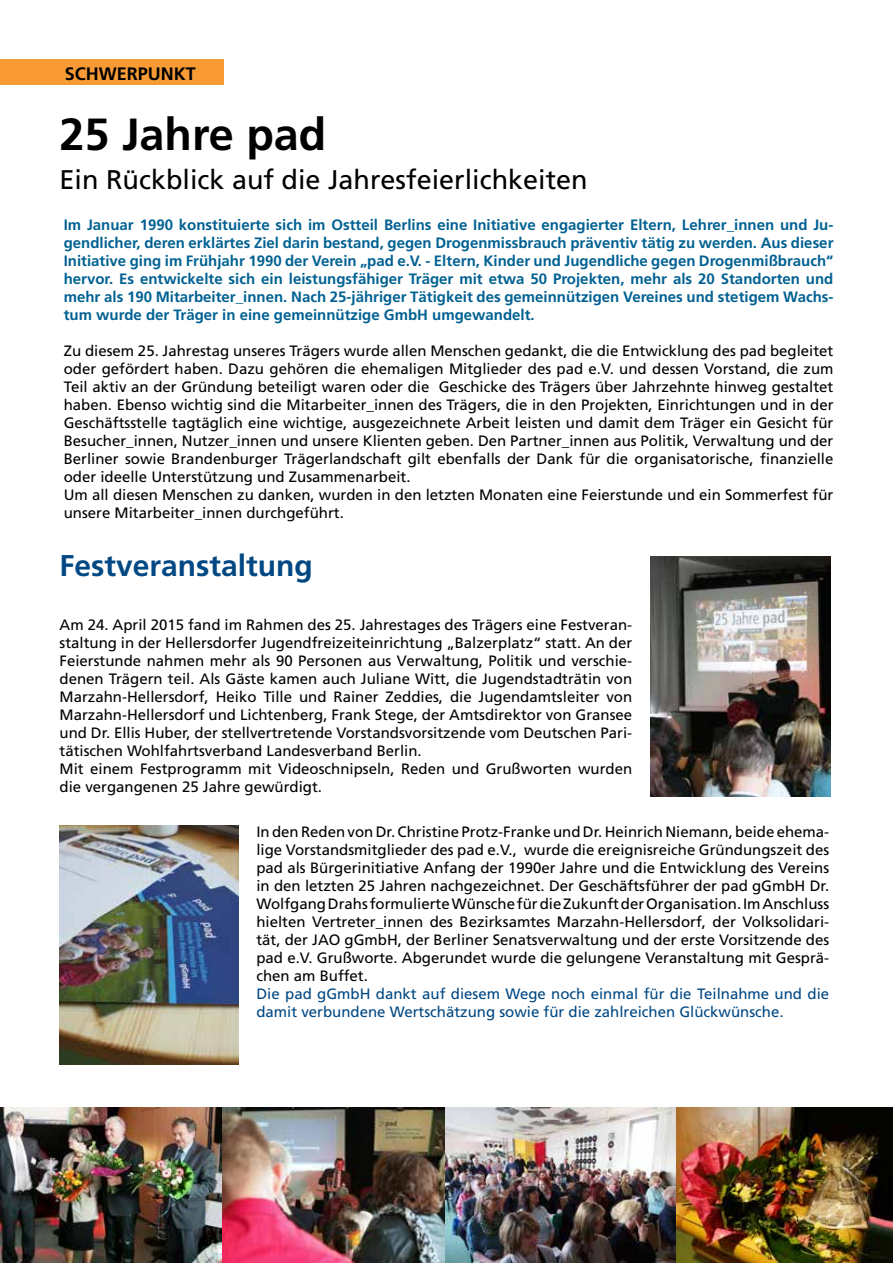
<style>
.page{position:relative;width:893px;height:1263px;background:#fff}
.page>*{position:absolute;margin:0;border:0;box-sizing:border-box;transform-origin:0 0}
.t1{font:700 45px "Frutiger";color:#000}
.t2{font:700 30px "Frutiger";color:#004883}
.t3{font:27px "Frutiger";color:#000}
.t4{font:700 18px "Frutiger";color:#000}
.t5{font:15px/18px "Frutiger";color:#000}
.t6{font:700 15px/18px "Frutiger";color:#006192;text-align:justify}
.t7{font:15px/18px "Frutiger";color:#004883}
</style>
<div class="page">
<img style="left:675px;top:1108px;width:218px;height:155px">
<img style="left:221px;top:1108px;width:224px;height:155px">
<div style="left:0;top:60px;width:224px;height:25px;background:#f89b34"></div>
<img style="left:60px;top:825px;width:178px;height:239px">
<img style="left:650px;top:557px;width:180px;height:240px">
<img style="left:445px;top:1108px;width:230px;height:155px">
<img style="left:0;top:1108px;width:221px;height:155px">
<p class="t4" style="left:65px;top:63px;width:130px">Schwerpunkt</p>
<h1 class="t1" style="left:60px;top:108px;width:268px">25 Jahre pad</h1>
<h3 class="t3" style="left:60px;top:163px;width:530px">Ein Rückblick auf die Jahresfeierlichkeiten</h3>
<p class="t6" style="left:64px;top:215px;width:771px">Im Januar 1990 konstituierte sich im Ostteil Berlins eine Initiative engagierter Eltern, Lehrer_innen und Ju&shy;gendlicher, deren erklärtes Ziel darin bestand, gegen Drogenmissbrauch präventiv tätig zu werden. Aus dieser Initiative ging im Frühjahr 1990 der Verein „pad e.V. - Eltern, Kinder und Jugendliche gegen Drogenmißbrauch“ hervor. Es entwickelte sich ein leistungsfähiger Träger mit etwa 50 Projekten, mehr als 20 Standorten und mehr als 190 Mitarbeiter_innen. Nach 25-jähriger Tätigkeit des gemeinnützigen Vereines und stetigem Wachs&shy;tum wurde der Träger in eine gemeinnützige GmbH umgewandelt.</p>
<p class="t5" style="left:64px;top:341px;width:771px">Zu diesem 25. Jahrestag unseres Trägers wurde allen Menschen gedankt, die die Entwicklung des pad begleitet oder gefördert haben. Dazu gehören die ehemaligen Mitglieder des pad e.V. und dessen Vorstand, die zum Teil aktiv an der Gründung beteiligt waren oder die Geschicke des Trägers über Jahrzehnte hinweg gestaltet haben. Ebenso wichtig sind die Mitarbeiter_innen des Trägers, die in den Projekten, Einrichtungen und in der Geschäftsstelle tagtäglich eine wichtige, ausgezeichnete Arbeit leisten und damit dem Träger ein Gesicht für Besucher_innen, Nutzer_innen und unsere Klienten geben. Den Partner_innen aus Politik, Verwaltung und der Berliner sowie Brandenburger Trägerlandschaft gilt ebenfalls der Dank für die organisatorische, finanzielle oder ideelle Unterstützung und Zusammenarbeit.<br>Um all diesen Menschen zu danken, wurden in den letzten Monaten eine Feierstunde und ein Sommerfest für unsere Mitarbeiter_innen durchgeführt.</p>
<h2 class="t2" style="left:60px;top:548px;width:255px">Festveranstaltung</h2>
<p class="t5" style="left:60px;top:616px;width:574px">Am 24. April 2015 fand im Rahmen des 25. Jahrestages des Trägers eine Festveran&shy;staltung in der Hellersdorfer Jugendfreizeiteinrichtung „Balzerplatz“ statt. An der Feierstunde nahmen mehr als 90 Personen aus Verwaltung, Politik und verschie&shy;denen Trägern teil. Als Gäste kamen auch Juliane Witt, die Jugendstadträtin von Marzahn-Hellersdorf, Heiko Tille und Rainer Zeddies, die Jugendamtsleiter von Marzahn-Hellersdorf und Lichtenberg, Frank Stege, der Amtsdirektor von Gransee und Dr. Ellis Huber, der stellvertretende Vorstandsvorsitzende vom Deutschen Pari&shy;tätischen Wohlfahrtsverband Landesverband Berlin.<br>Mit einem Festprogramm mit Videoschnipseln, Reden und Grußworten wurden die vergangenen 25 Jahre gewürdigt.</p>
<p class="t5" style="left:256px;top:822px;width:574px;text-align:justify">In den Reden von Dr. Christine Protz-Franke und Dr. Heinrich Niemann, beide ehema&shy;lige Vorstandsmitglieder des pad e.V., wurde die ereignisreiche Gründungszeit des pad als Bürgerinitiative Anfang der 1990er Jahre und die Entwicklung des Vereins in den letzten 25 Jahren nachgezeichnet. Der Geschäftsführer der pad gGmbH Dr.<br>Wolfgang Drahs formulierte Wünsche für die Zukunft der Organisation. Im Anschluss hielten Vertreter_innen des Bezirksamtes Marzahn-Hellersdorf, der Volksolidari&shy;tät, der JAO gGmbH, der Berliner Senatsverwaltung und der erste Vorsitzende des pad e.V. Grußworte. Abgerundet wurde die gelungene Veranstaltung mit Gesprä&shy;chen am Buffet.</p>
<p class="t7" style="left:256px;top:984px;width:574px">Die pad gGmbH dankt auf diesem Wege noch einmal für die Teilnahme und die damit verbundene Wertschätzung sowie für die zahlreichen Glückwünsche.</p>
</div>
